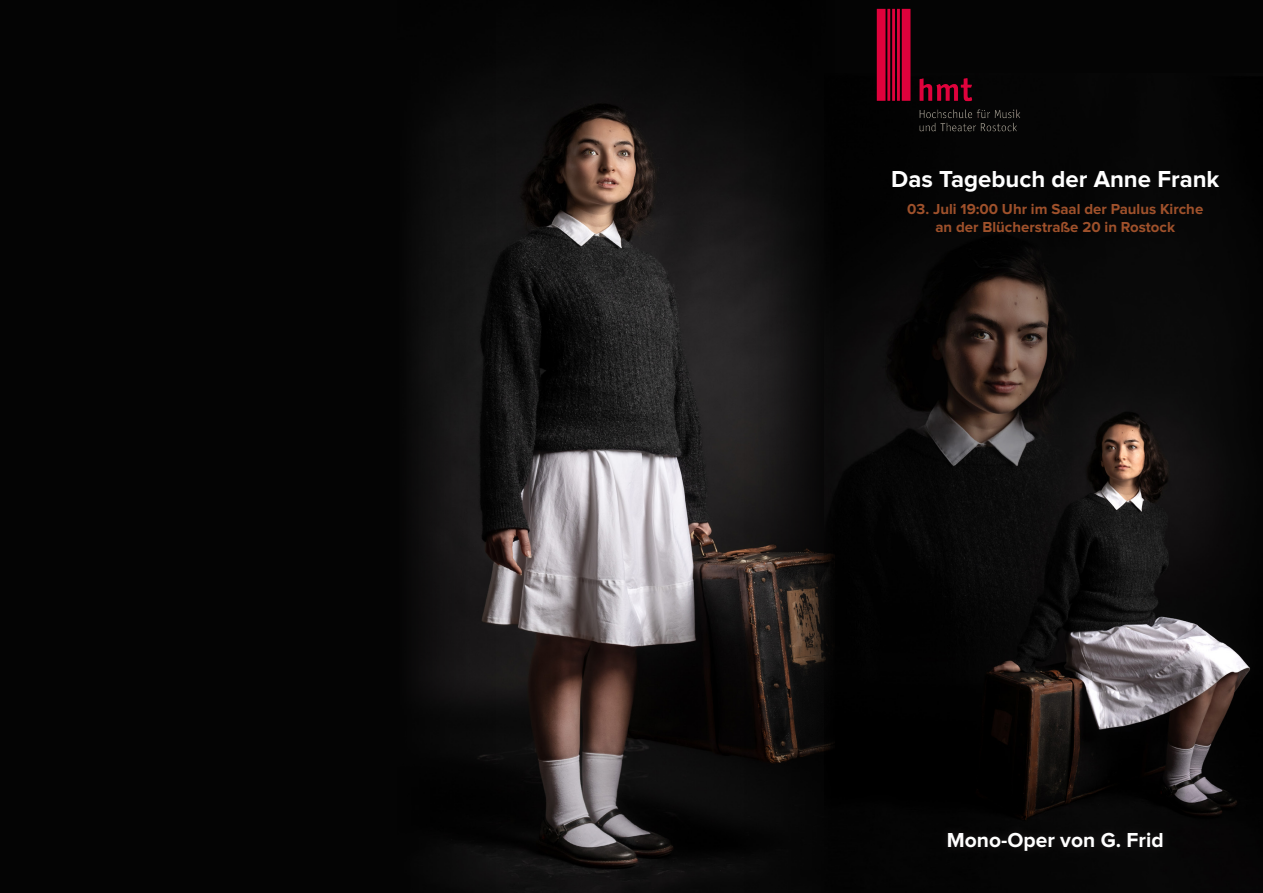
<style>
.page{position:relative;width:1263px;height:893px;background:#040404}
.page>*{position:absolute;margin:0;border:0;box-sizing:border-box;transform-origin:0 0}
.t1{font:700 24px "Proxima Nova";color:#fff}
.t2{font:700 21px "Proxima Nova";color:#fff}
.t3{font:700 15px "Proxima Nova";color:#9f512b}
</style>
<div class="page">
<img style="left:834px;top:249px;width:416px;height:571px">
<img style="left:419px;top:92px;width:414px;height:801px">
<img style="left:876px;top:8px;width:144px;height:124px">
<div style="left:939px;top:823px;width:233px;height:37px;background:#090809"></div>
<p class="t1" style="left:891px;top:168px;width:330px">Das Tagebuch der Anne Frank</p>
<p class="t3" style="left:907px;top:202px;width:297px">03. Juli 19:00 Uhr im Saal der Paulus Kirche</p>
<p class="t3" style="left:935px;top:220px;width:241px">an der Blücherstraße 20 in Rostock</p>
<p class="t2" style="left:947px;top:830px;width:218px">Mono-Oper von G. Frid</p>
</div>
